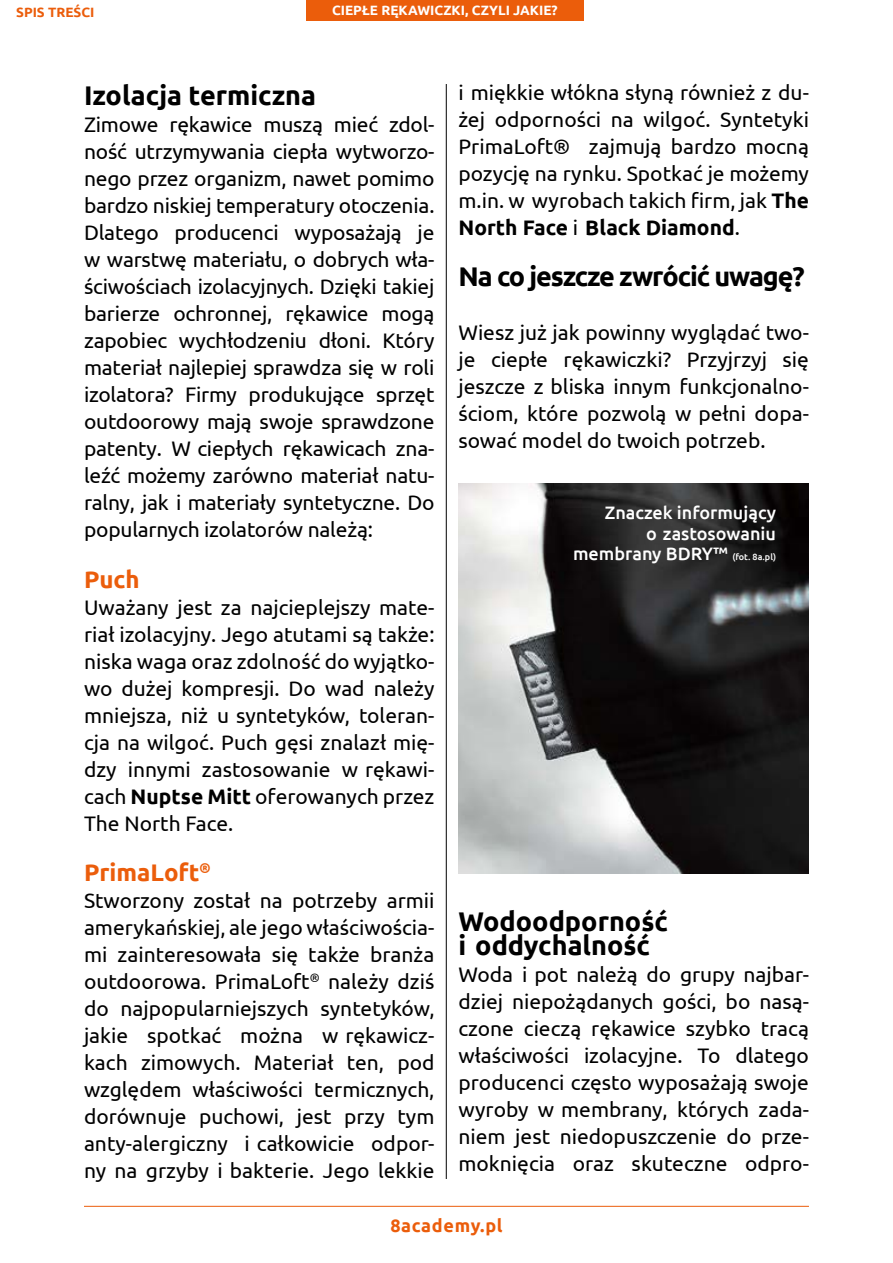
<style>
.page{position:relative;width:893px;height:1263px;background:#fff}
.page>*{position:absolute;margin:0;border:0;box-sizing:border-box;transform-origin:0 0}
.śródtytuł{font:700 27px/24px "Ubuntu";color:#000}
.śródtytuł-2{font:700 27px "Ubuntu";letter-spacing:-.04em;color:#000}
.śródtytuł-3{font:700 24px "Ubuntu";color:#eb5d0b}
.tekst{font:21px/27px "Ubuntu";color:#000;text-align:justify}
.podpis_do_zdjęć{font:500 18px/20.7px "Ubuntu";color:#fff;text-align:right}
.t1{font:700 18px "Ubuntu";letter-spacing:.04em;color:#eb5d0b}
.t2{font:700 13.5px "Ubuntu";color:#fff}
.t3{font:700 13.5px "Ubuntu";color:#eb5d0b}
.s1{font-weight:700}
.s2{font-size:9px}
</style>
<div class="page">
<img style="left:458px;top:483px;width:351px;height:390px">
<hr style="left:446px;top:84px;width:1px;height:1095px;background:#000">
<div style="left:306px;top:0;width:278px;height:20px;background:#eb5d0b"></div>
<hr style="left:84px;top:1206px;width:725px;height:1px;background:#eb5d0b">
<p class="t3" style="left:16px;top:4px;width:80px">SPIS TREŚCI</p>
<p class="t2" style="left:332px;top:2px;width:227px">CIEPŁE RĘKAWICZKI, CZYLI JAKIE?</p>
<p class="śródtytuł" style="left:84px;top:83px;width:234px">Izolacja termiczna</p>
<p class="tekst" style="left:84px;top:110px;width:352px">Zimowe rękawice muszą mieć zdol&shy;ność utrzymywania ciepła wytworzo&shy;nego przez organizm, nawet pomimo bardzo niskiej temperatury otoczenia.<br>Dlatego producenci wyposażają je w warstwę materiału, o dobrych wła&shy;ściwościach izolacyjnych. Dzięki takiej barierze ochronnej, rękawice mogą zapobiec wychłodzeniu dłoni. Który materiał najlepiej sprawdza się w roli izolatora? Firmy produkujące sprzęt outdoorowy mają swoje sprawdzone patenty. W ciepłych rękawicach zna&shy;leźć możemy zarówno materiał natu&shy;ralny, jak i materiały syntetyczne. Do popularnych izolatorów należą:</p>
<p class="śródtytuł-3" style="left:84px;top:565px;width:57px">Puch</p>
<p class="tekst" style="left:84px;top:593px;width:352px">Uważany jest za najcieplejszy mate&shy;riał izolacyjny. Jego atutami są także: niska waga oraz zdolność do wyjątko&shy;wo dużej kompresji. Do wad należy mniejsza, niż u syntetyków, toleran&shy;cja na wilgoć. Puch gęsi znalazł mię&shy;dzy innymi zastosowanie w rękawi&shy;cach <span class="s1">Nuptse Mitt</span> oferowanych przez The North Face.</p>
<p class="śródtytuł-3" style="left:84px;top:857px;width:128px">PrimaLoft<sup>®</sup></p>
<p class="tekst" style="left:84px;top:886px;width:352px">Stworzony został na potrzeby armii amerykańskiej, ale jego właściwościa&shy;mi zainteresowała się także branża outdoorowa. PrimaLoft<sup>®</sup> należy dziś do najpopularniejszych syntetyków, jakie spotkać można w rękawicz&shy;kach zimowych. Materiał ten, pod względem właściwości termicznych, dorównuje puchowi, jest przy tym anty-alergiczny i całkowicie odpor&shy;ny na grzyby i bakterie. Jego lekkie</p>
<p class="tekst" style="left:458px;top:79px;width:352px">i miękkie włókna słyną również z du&shy;żej odporności na wilgoć. Syntetyki PrimaLoft® zajmują bardzo mocną pozycję na rynku. Spotkać je możemy m.in. w wyrobach takich firm, jak <span class="s1">The North Face</span> i <span class="s1">Black Diamond</span>.</p>
<p class="śródtytuł-2" style="left:458px;top:260px;width:348px">Na co jeszcze zwrócić uwagę?</p>
<p class="tekst" style="left:458px;top:319px;width:352px">Wiesz już jak powinny wyglądać two&shy;je ciepłe rękawiczki? Przyjrzyj się jeszcze z bliska innym funkcjonalno&shy;ściom, które pozwolą w pełni dopa&shy;sować model do twoich potrzeb.</p>
<p class="podpis_do_zdjęć" style="left:573px;top:501px;width:204px">Znaczek informujący<br>o zastosowaniu membrany BDRY™ <span class="s2">(fot. 8a.pl)</span></p>
<p class="śródtytuł" style="left:458px;top:909px;width:211px">Wodoodporność i oddychalność</p>
<p class="tekst" style="left:458px;top:961px;width:352px">Woda i pot należą do grupy najbar&shy;dziej niepożądanych gości, bo nasą&shy;czone cieczą rękawice szybko tracą właściwości izolacyjne. To dlatego producenci często wyposażają swoje wyroby w membrany, których zada&shy;niem jest niedopuszczenie do prze&shy;moknięcia oraz skuteczne odpro-</p>
<p class="t1" style="left:390px;top:1215px;width:114px">8academy.pl</p>
</div>
